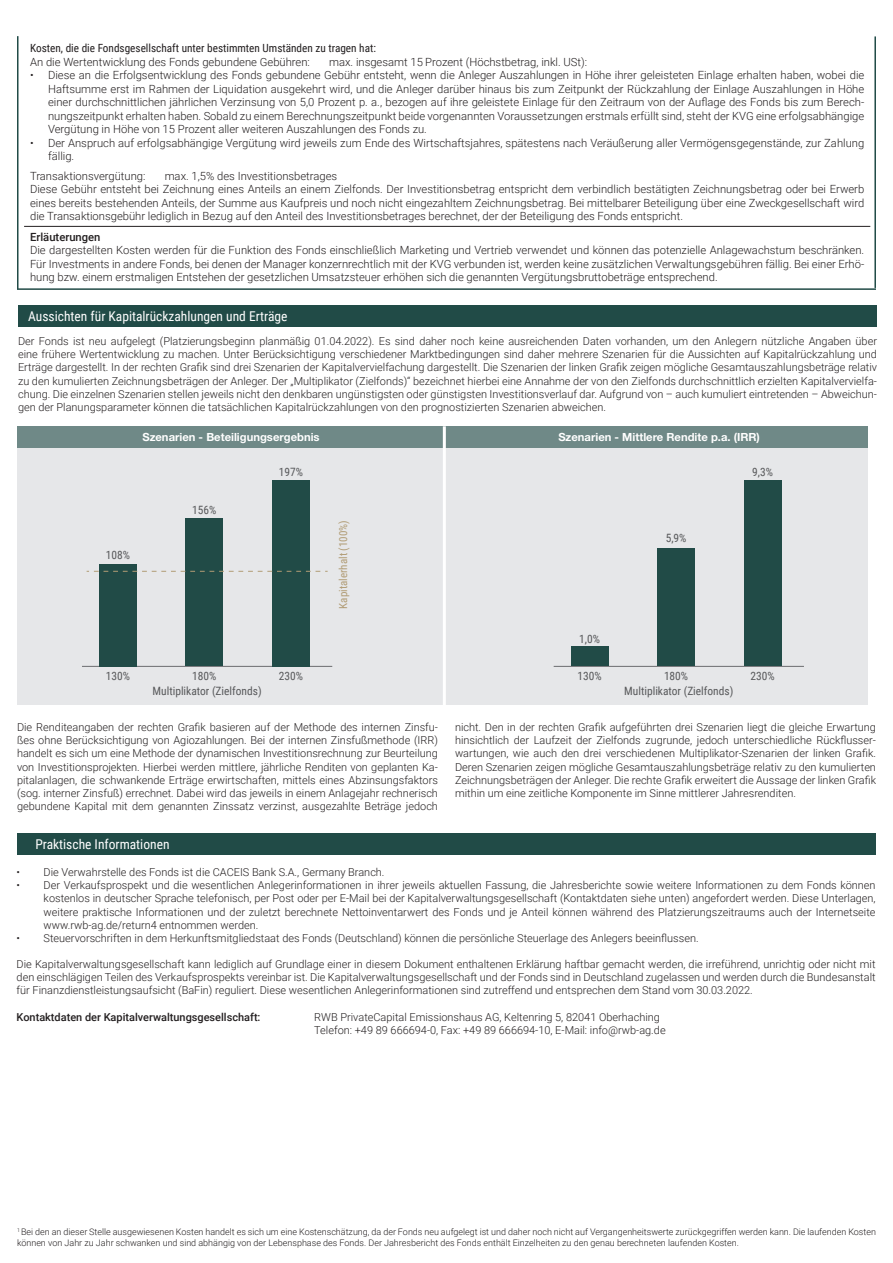
<style>
.page{position:relative;width:893px;height:1263px;background:#fff}
.page>*{position:absolute;margin:0;border:0;box-sizing:border-box;transform-origin:0 0}
.t1{font:13.5px "Roboto Condensed";color:#fff}
.t2{font:11.4px "Roboto Condensed";color:#57585a}
.t3{font:300 11.25px/13.5px "Roboto";color:#231f20;text-align:justify}
.t4{font:11.25px "Roboto Condensed";color:#231f20}
.t5{font:700 11.25px "Helvetica Neue LT Pro";color:#fff}
.t6{font:500 11.25px "Roboto";color:#231f20}
.t7{font:11.1px "Roboto Condensed";color:#b19c75}
.t8{font:300 10.95px/13.2px "Roboto";color:#231f20;text-align:justify}
.t9{font:500 10.95px "Roboto";color:#231f20}
.t10{font:300 9px/10.8px "Roboto";color:#231f20}
</style>
<div class="page">
<hr style="left:24px;top:226px;width:846px;height:1px;background:#231f20">
<hr style="left:17px;top:288px;width:859px;height:2px;background:#214b47">
<hr style="left:17px;top:36px;width:2px;height:253px;background:#214b47">
<hr style="left:874px;top:36px;width:2px;height:252px;background:#214b47">
<div style="left:18px;top:305px;width:859px;height:21px;background:#214b47"></div>
<div style="left:17px;top:833px;width:859px;height:21px;background:#214b47"></div>
<div style="left:18px;top:426px;width:850px;height:279px;background:#e6e7e9"></div>
<hr style="left:554px;top:666px;width:250px;height:1px;background:#6c6d70">
<div style="left:571px;top:646px;width:37px;height:20px;background:#214b47"></div>
<div style="left:744px;top:480px;width:37px;height:186px;background:#214b47"></div>
<div style="left:657px;top:548px;width:38px;height:118px;background:#214b47"></div>
<hr style="left:82px;top:666px;width:250px;height:1px;background:#6c6d70">
<div style="left:99px;top:564px;width:37px;height:102px;background:#214b47"></div>
<div style="left:272px;top:480px;width:37px;height:186px;background:#214b47"></div>
<div style="left:186px;top:518px;width:37px;height:148px;background:#214b47"></div>
<svg style="left:87px;top:571px;width:241px;height:1px"></svg>
<div style="left:18px;top:426px;width:850px;height:22px;background:#6f8987"></div>
<hr style="left:443px;top:426px;width:3px;height:279px;background:#fff">
<p class="t4" style="left:30px;top:40px;width:347px">Kosten, die die Fondsgesellschaft unter bestimmten Umständen zu tragen hat:</p>
<p class="t3" style="left:30px;top:55px;width:281px">An die Wertentwicklung des Fonds gebundene Gebühren:</p>
<p class="t3" style="left:329px;top:55px;width:260px">max. insgesamt 15 Prozent (Höchstbetrag, inkl. USt):</p>
<p class="t3" style="left:48px;top:68px;width:818px;text-indent:-18px">• Diese an die Erfolgsentwicklung des Fonds gebundene Gebühr entsteht, wenn die Anleger Auszahlungen in Höhe ihrer geleisteten Einlage erhalten haben, wobei die Haftsumme erst im Rahmen der Liquidation ausgekehrt wird, und die Anleger darüber hinaus bis zum Zeitpunkt der Rückzahlung der Einlage Auszahlungen in Höhe einer durchschnittlichen jährlichen Verzinsung von 5,0 Prozent p. a., bezogen auf ihre geleistete Einlage für den Zeitraum von der Auflage des Fonds bis zum Berech&shy;nungszeitpunkt erhalten haben. Sobald zu einem Berechnungszeitpunkt beide vorgenannten Voraussetzungen erstmals erfüllt sind, steht der KVG eine erfolgsabhängige Vergütung in Höhe von 15 Prozent aller weiteren Auszahlungen des Fonds zu.</p>
<p class="t3" style="left:48px;top:136px;width:818px;text-indent:-18px">• Der Anspruch auf erfolgsabhängige Vergütung wird jeweils zum Ende des Wirtschaftsjahres, spätestens nach Veräußerung aller Vermögensgegenstände, zur Zahlung fällig.</p>
<p class="t3" style="left:30px;top:169px;width:117px">Transaktionsvergütung:</p>
<p class="t3" style="left:30px;top:169px;width:836px;text-align:left;text-indent:135px">max. 1,5% des Investitionsbetrages<br>Diese Gebühr entsteht bei Zeichnung eines Anteils an einem Zielfonds. Der Investitionsbetrag entspricht dem verbindlich bestätigten Zeichnungsbetrag oder bei Erwerb eines bereits bestehenden Anteils, der Summe aus Kaufpreis und noch nicht eingezahltem Zeichnungsbetrag. Bei mittelbarer Beteiligung über eine Zweckgesellschaft wird die Transaktionsgebühr lediglich in Bezug auf den Anteil des Investitionsbetrages berechnet, der der Beteiligung des Fonds entspricht.</p>
<p class="t6" style="left:30px;top:229px;width:72px">Erläuterungen</p>
<p class="t3" style="left:30px;top:243px;width:836px">Die dargestellten Kosten werden für die Funktion des Fonds einschließlich Marketing und Vertrieb verwendet und können das potenzielle Anlagewachstum beschränken.<br>Für Investments in andere Fonds, bei denen der Manager konzernrechtlich mit der KVG verbunden ist, werden keine zusätzlichen Verwaltungsgebühren fällig. Bei einer Erhö&shy;hung bzw. einem erstmaligen Entstehen der gesetzlichen Umsatzsteuer erhöhen sich die genannten Vergütungsbruttobeträge entsprechend.</p>
<p class="t1" style="left:28px;top:306px;width:261px">Aussichten für Kapitalrückzahlungen und Erträge</p>
<p class="t8" style="left:18px;top:334px;width:860px">Der Fonds ist neu aufgelegt (Platzierungsbeginn planmäßig 01.04.2022). Es sind daher noch keine ausreichenden Daten vorhanden, um den Anlegern nützliche Angaben über eine frühere Wertentwicklung zu machen. Unter Berücksichtigung verschiedener Marktbedingungen sind daher mehrere Szenarien für die Aussichten auf Kapitalrückzahlung und Erträge dargestellt. In der rechten Grafik sind drei Szenarien der Kapitalvervielfachung dargestellt. Die Szenarien der linken Grafik zeigen mögliche Gesamtauszahlungsbeträge relativ zu den kumulierten Zeichnungsbeträgen der Anleger. Der „Multiplikator (Zielfonds)“ bezeichnet hierbei eine Annahme der von den Zielfonds durchschnittlich erzielten Kapitalvervielfa&shy;chung. Die einzelnen Szenarien stellen jeweils nicht den denkbaren ungünstigsten oder günstigsten Investitionsverlauf dar. Aufgrund von – auch kumuliert eintretenden – Abweichun&shy;gen der Planungsparameter können die tatsächlichen Kapitalrückzahlungen von den prognostizierten Szenarien abweichen.</p>
<p class="t5" style="left:142px;top:430px;width:179px">Szenarien - Beteiligungsergebnis</p>
<p class="t5" style="left:558px;top:430px;width:203px">Szenarien - Mittlere Rendite p.a. (IRR)</p>
<p class="t2" style="left:106px;top:547px;width:26px">108%</p>
<p class="t2" style="left:192px;top:502px;width:26px">156%</p>
<p class="t2" style="left:279px;top:464px;width:26px">197%</p>
<p class="t2" style="left:106px;top:668px;width:26px">130%</p>
<p class="t2" style="left:192px;top:668px;width:26px">180%</p>
<p class="t2" style="left:153px;top:683px;width:111px">Multiplikator (Zielfonds)</p>
<p class="t2" style="left:279px;top:668px;width:26px">230%</p>
<p class="t7" style="left:335px;top:609px;width:90px;rotate:-90deg">Kapitalerhalt (100%)</p>
<p class="t2" style="left:666px;top:530px;width:22px">5,9%</p>
<p class="t2" style="left:752px;top:464px;width:22px">9,3%</p>
<p class="t2" style="left:579px;top:631px;width:22px">1,0%</p>
<p class="t2" style="left:577px;top:668px;width:26px">130%</p>
<p class="t2" style="left:664px;top:668px;width:26px">180%</p>
<p class="t2" style="left:624px;top:683px;width:111px">Multiplikator (Zielfonds)</p>
<p class="t2" style="left:750px;top:668px;width:26px">230%</p>
<p class="t8" style="left:17px;top:720px;width:422px">Die Renditeangaben der rechten Grafik basieren auf der Methode des internen Zinsfu&shy;ßes ohne Berücksichtigung von Agiozahlungen. Bei der internen Zinsfußmethode (IRR) handelt es sich um eine Methode der dynamischen Investitionsrechnung zur Beurteilung von Investitionsprojekten. Hierbei werden mittlere, jährliche Renditen von geplanten Ka&shy;pitalanlagen, die schwankende Erträge erwirtschaften, mittels eines Abzinsungsfaktors (sog. interner Zinsfuß) errechnet. Dabei wird das jeweils in einem Anlagejahr rechnerisch gebundene Kapital mit dem genannten Zinssatz verzinst, ausgezahlte Beträge jedoch</p>
<p class="t8" style="left:455px;top:720px;width:423px">nicht. Den in der rechten Grafik aufgeführten drei Szenarien liegt die gleiche Erwartung hinsichtlich der Laufzeit der Zielfonds zugrunde, jedoch unterschiedliche Rückflusser&shy;wartungen, wie auch den drei verschiedenen Multiplikator-Szenarien der linken Grafik.<br>Deren Szenarien zeigen mögliche Gesamtauszahlungsbeträge relativ zu den kumulierten Zeichnungsbeträgen der Anleger. Die rechte Grafik erweitert die Aussage der linken Grafik mithin um eine zeitliche Komponente im Sinne mittlerer Jahresrenditen.</p>
<p class="t1" style="left:35px;top:835px;width:136px">Praktische Informationen</p>
<p class="t8" style="left:17px;top:865px;width:369px">• Die Verwahrstelle des Fonds ist die CACEIS Bank S.A., Germany Branch.</p>
<p class="t8" style="left:44px;top:878px;width:834px;text-indent:-27px">• Der Verkaufsprospekt und die wesentlichen Anlegerinformationen in ihrer jeweils aktuellen Fassung, die Jahresberichte sowie weitere Informationen zu dem Fonds können kostenlos in deutscher Sprache telefonisch, per Post oder per E-Mail bei der Kapitalverwaltungsgesellschaft (Kontaktdaten siehe unten) angefordert werden. Diese Unterlagen, weitere praktische Informationen und der zuletzt berechnete Nettoinventarwert des Fonds und je Anteil können während des Platzierungszeitraums auch der Internetseite www.rwb-ag.de/return4 entnommen werden.</p>
<p class="t8" style="left:17px;top:931px;width:683px">• Steuervorschriften in dem Herkunftsmitgliedstaat des Fonds (Deutschland) können die persönliche Steuerlage des Anlegers beeinflussen.</p>
<p class="t8" style="left:17px;top:957px;width:860px">Die Kapitalverwaltungsgesellschaft kann lediglich auf Grundlage einer in diesem Dokument enthaltenen Erklärung haftbar gemacht werden, die irreführend, unrichtig oder nicht mit den einschlägigen Teilen des Verkaufsprospekts vereinbar ist. Die Kapitalverwaltungsgesellschaft und der Fonds sind in Deutschland zugelassen und werden durch die Bundesanstalt für Finanzdienstleistungsaufsicht (BaFin) reguliert. Diese wesentlichen Anlegerinformationen sind zutreffend und entsprechen dem Stand vom 30.03.2022.</p>
<p class="t9" style="left:17px;top:1009px;width:245px">Kontaktdaten der Kapitalverwaltungsgesellschaft:</p>
<p class="t8" style="left:314px;top:1010px;width:353px">RWB PrivateCapital Emissionshaus AG, Keltenring 5, 82041 Oberhaching<br>Telefon: +49 89 666694-0, Fax: +49 89 666694-10, E-Mail: info@rwb-ag.de</p>
<p class="t10" style="left:17px;top:1226px;width:860px"><sup>1</sup> Bei den an dieser Stelle ausgewiesenen Kosten handelt es sich um eine Kostenschätzung, da der Fonds neu aufgelegt ist und daher noch nicht auf Vergangenheitswerte zurückgegriffen werden kann. Die laufenden Kosten können von Jahr zu Jahr schwanken und sind abhängig von der Lebensphase des Fonds. Der Jahresbericht des Fonds enthält Einzelheiten zu den genau berechneten laufenden Kosten.</p>
</div>
